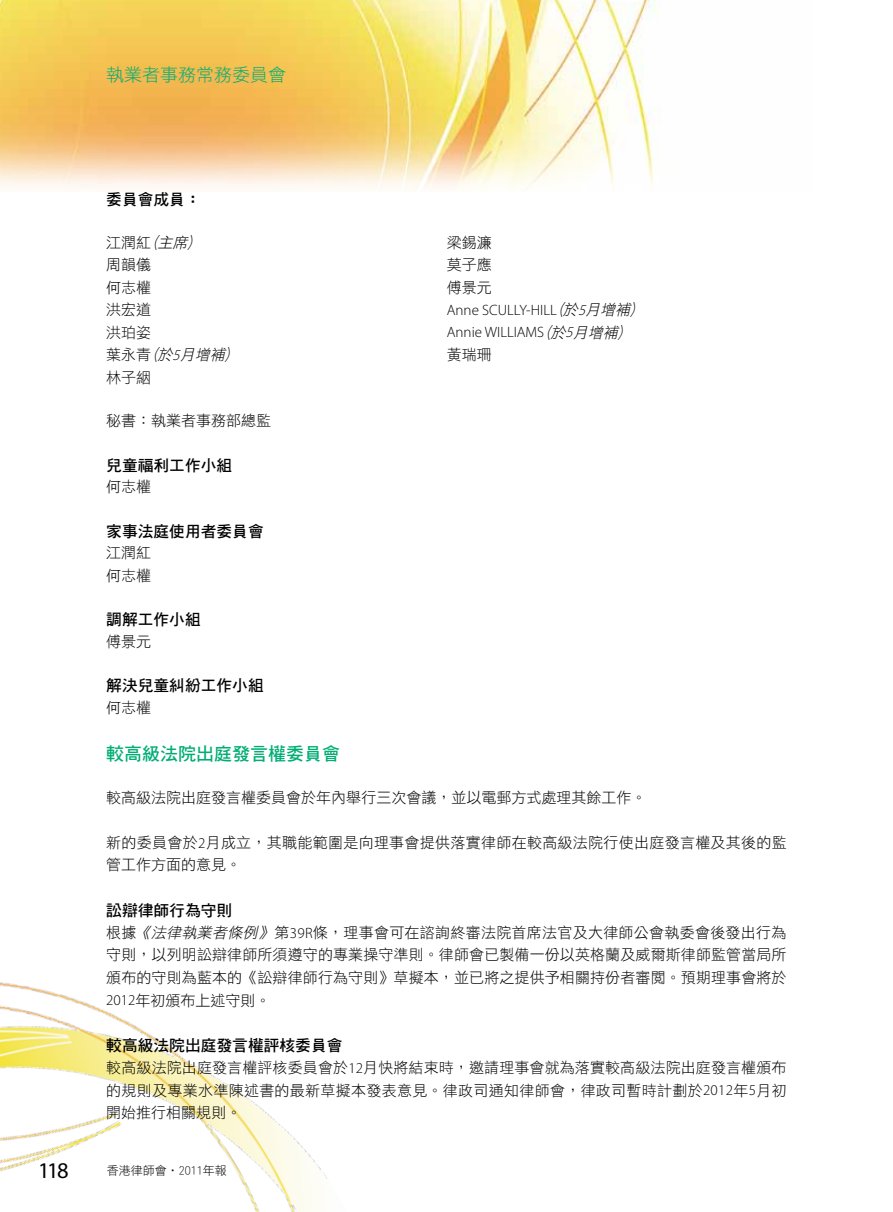
<style>
.page{position:relative;width:893px;height:1212px;background:#fff}
.page>*{position:absolute;margin:0;border:0;box-sizing:border-box;transform-origin:0 0}
.t1{font:22.5px "Myriad Pro";color:#000}
.t2{font:18px "DF Hei Bd HK BF";color:#00ad75}
.t3{font:18px "DF Hei Lt HK BF";color:#00ad75}
.t4{font:15.75px "DF Hei Bd HK BF";color:#000}
.t5{font:15px/22.5px "DF Hei Lt HK BF";letter-spacing:.01em;color:#000}
.t6{font:300 15px "Myriad Pro";color:#000}
.t7{font:italic 15px "DF Hei Lt HK BF";color:#000}
.t8{font:12px "DF Hei Lt HK BF";color:#000}
.s1{font-style:normal}
.s2{font-family:"DF Hei Lt HK BF";font-weight:400;font-style:italic}
.s3{font-style:italic}
.s4{font-family:"Myriad Pro";font-weight:300}
</style>
<div class="page">
<img style="left:0;top:982px;width:327px;height:230px">
<img style="left:0;top:0;width:659px;height:189px">
<p class="t3" style="left:106px;top:66px;width:181px">執業者事務常務委員會</p>
<p class="t4" style="left:106px;top:191px;width:96px">委員會成員：</p>
<p class="t7" style="left:106px;top:235px;width:94px"><span class="s1">江潤紅</span>(主席)</p>
<p class="t5" style="left:447px;top:231px;width:46px">梁錫濂</p>
<p class="t5" style="left:106px;top:254px;width:46px">周韻儀</p>
<p class="t5" style="left:447px;top:254px;width:46px">莫子應</p>
<p class="t5" style="left:106px;top:276px;width:46px">何志權</p>
<p class="t5" style="left:447px;top:276px;width:46px">傅景元</p>
<p class="t5" style="left:106px;top:299px;width:46px">洪宏道</p>
<p class="t6" style="left:447px;top:302px;width:196px">Anne SCULLY-HILL<span class="s2">(於</span><span class="s3">5</span><span class="s2">月增補)</span></p>
<p class="t5" style="left:106px;top:321px;width:46px">洪珀姿</p>
<p class="t6" style="left:447px;top:324px;width:184px">Annie WILLIAMS<span class="s2">(於</span><span class="s3">5</span><span class="s2">月增補)</span></p>
<p class="t7" style="left:106px;top:347px;width:131px"><span class="s1">葉永青</span> (於<span class="s4">5</span>月增補)</p>
<p class="t5" style="left:447px;top:344px;width:46px">黃瑞珊</p>
<p class="t5" style="left:106px;top:366px;width:46px">林子絪</p>
<p class="t5" style="left:106px;top:410px;width:166px">秘書：執業者事務部總監</p>
<p class="t4" style="left:106px;top:457px;width:127px">兒童福利工作小組</p>
<p class="t5" style="left:106px;top:476px;width:46px">何志權</p>
<p class="t4" style="left:106px;top:523px;width:159px">家事法庭使用者委員會</p>
<p class="t5" style="left:106px;top:542px;width:46px">江潤紅何志權</p>
<p class="t4" style="left:106px;top:611px;width:96px">調解工作小組</p>
<p class="t5" style="left:106px;top:630px;width:46px">傅景元</p>
<p class="t4" style="left:106px;top:677px;width:159px">解決兒童糾紛工作小組</p>
<p class="t5" style="left:106px;top:696px;width:46px">何志權</p>
<p class="t2" style="left:106px;top:745px;width:235px">較高級法院出庭發言權委員會</p>
<p class="t5" style="left:106px;top:786px;width:541px">較高級法院出庭發言權委員會於年內舉行三次會議，並以電郵方式處理其餘工作。</p>
<p class="t5" style="left:106px;top:831px;width:682px">新的委員會於<span class="s4">2</span>月成立，其職能範圍是向理事會提供落實律師在較高級法院行使出庭發言權及其後的監管工作方面的意見。</p>
<p class="t4" style="left:106px;top:902px;width:127px">訟辯律師行為守則</p>
<p class="t5" style="left:106px;top:921px;width:682px;text-align:justify">根據<span class="s3">《法律執業者條例》</span>第<span class="s4">39R</span>條，理事會可在諮詢終審法院首席法官及大律師公會執委會後發出行為守則，以列明訟辯律師所須遵守的專業操守準則。律師會已製備一份以英格蘭及威爾斯律師監管當局所頒布的守則為藍本的《訟辯律師行為守則》草擬本，並已將之提供予相關持份者審閱。預期理事會將於<span class="s4">2012</span>年初頒布上述守則。</p>
<p class="t4" style="left:106px;top:1037px;width:238px">較高級法院出庭發言權評核委員會</p>
<p class="t5" style="left:106px;top:1056px;width:682px;text-align:justify">較高級法院出庭發言權評核委員會於<span class="s4">12</span>月快將結束時，邀請理事會就為落實較高級法院出庭發言權頒布的規則及專業水準陳述書的最新草擬本發表意見。律政司通知律師會，律政司暫時計劃於<span class="s4">2012</span>年<span class="s4">5</span>月初開始推行相關規則。</p>
<h1 class="t1" style="left:38px;top:1156px;width:32px">118</h1>
<p class="t8" style="left:107px;top:1164px;width:121px">香港律師會•2011年報</p>
</div>
